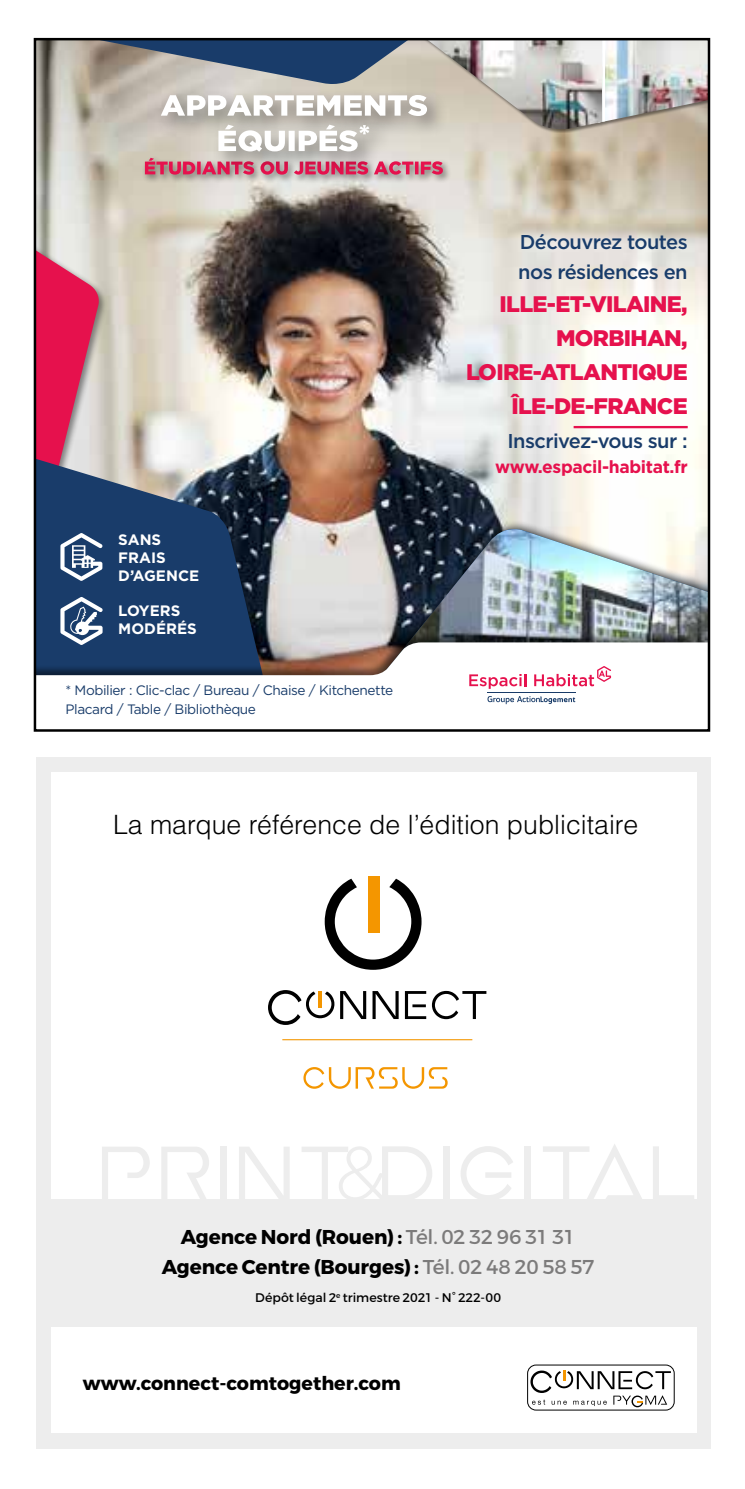
<style>
.page{position:relative;width:745px;height:1489px;background:#fff}
.page>*{position:absolute;margin:0;border:0;box-sizing:border-box;transform-origin:0 0}
.t1{font:300 26.5px "Helvetica LT Std";color:#000}
.t2{font:900 22.5px/33.8px "Gotham";letter-spacing:-.03em;color:#e6114d;text-align:right}
.t3{font:700 20px/30px "Montserrat";letter-spacing:-.005em;color:#000;text-align:center}
.t4{font:500 20px/29.8px "Gotham";letter-spacing:-.03em;color:#193c6a}
.t5{font:700 19px "Montserrat";color:#000}
.t6{font:700 17.5px "Gotham";letter-spacing:-.02em;color:#e6114d}
.t7{font:700 15px/18px "Gotham";color:#fff}
.t8{font:13.5px/19px "Gotham";letter-spacing:-.03em;color:#193c6a}
.t9{font:12.5px "Montserrat";color:#000}
.s1{font-weight:400;color:#7c7b7b}
</style>
<div class="page">
<img style="left:37px;top:41px;width:669px;height:591px">
<div style="left:142px;top:155px;width:310px;height:29px;background:#000;opacity:.45"></div>
<svg style="left:145px;top:158px;width:297px;height:17px;background:#cd7286"></svg>
<div style="left:35px;top:218px;width:72px;height:279px;background:#000;opacity:.45"></div>
<svg style="left:37px;top:220px;width:63px;height:238px;background:#dd6081"></svg>
<div style="left:366px;top:520px;width:342px;height:175px;background:#000;opacity:.75"></div>
<svg style="left:372px;top:529px;width:24px;height:103px;background:#b7b5b5"></svg>
<img style="left:396px;top:529px;width:310px;height:103px">
<hr style="left:573px;top:426px;width:114px;height:2px;background:#e6114d">
<div style="left:211px;top:119px;width:180px;height:55px;background:#000;opacity:.45"></div>
<svg style="left:65px;top:41px;width:641px;height:111px;background:#b7b6b2"></svg>
<svg style="left:37px;top:458px;width:228px;height:174px;background:#2f496b"></svg>
<svg style="left:60px;top:533px;width:42px;height:48px"></svg>
<svg style="left:60px;top:597px;width:43px;height:35px"></svg>
<div style="left:35px;top:632px;width:673px;height:98px;background:#000;opacity:.5"></div>
<svg style="left:37px;top:642px;width:669px;height:86px"></svg>
<svg style="left:469px;top:674px;width:57px;height:14px"></svg>
<svg style="left:534px;top:666px;width:76px;height:20px"></svg>
<svg style="left:487px;top:696px;width:88px;height:8px"></svg>
<hr style="left:487px;top:692px;width:88px;height:1px;background:#183b68">
<div style="left:36px;top:756px;width:673px;height:691px;background:#ededed"></div>
<div style="left:51px;top:772px;width:645px;height:660px;background:#fff"></div>
<div style="left:526px;top:1364px;width:148px;height:46px;border:1px solid #000;border-radius:8px"></div>
<svg style="left:530px;top:1370px;width:140px;height:37px"></svg>
<div style="left:46px;top:1199px;width:663px;height:127px;background:#ededed"></div>
<svg style="left:102px;top:1147px;width:48px;height:52px"></svg>
<svg style="left:161px;top:1147px;width:48px;height:52px"></svg>
<div style="left:220px;top:1146px;width:7px;height:54px;background:#ededed"></div>
<svg style="left:239px;top:1147px;width:50px;height:52px"></svg>
<svg style="left:302px;top:1146px;width:130px;height:53px"></svg>
<div style="left:443px;top:1146px;width:6px;height:54px;background:#ededed"></div>
<svg style="left:461px;top:1146px;width:52px;height:53px"></svg>
<div style="left:524px;top:1146px;width:6px;height:54px;background:#ededed"></div>
<svg style="left:543px;top:1144px;width:99px;height:55px"></svg>
<svg style="left:653px;top:1146px;width:40px;height:53px"></svg>
<hr style="left:282px;top:1039px;width:190px;height:1px;background:#f49600">
<svg style="left:303px;top:1067px;width:144px;height:21px"></svg>
<svg style="left:324px;top:878px;width:97px;height:91px"></svg>
<div style="left:367px;top:876px;width:12px;height:57px;background:#f49600"></div>
<svg style="left:340px;top:991px;width:26px;height:27px"></svg>
<svg style="left:372px;top:991px;width:26px;height:27px"></svg>
<svg style="left:404px;top:990px;width:82px;height:29px"></svg>
<svg style="left:268px;top:990px;width:66px;height:34px"></svg>
<hr style="left:318px;top:990px;width:4px;height:17px;background:#f49600">
<p class="t7" style="left:118px;top:530px;width:82px">SANS<br>FRAIS<br>D’AGENCE</p>
<p class="t7" style="left:118px;top:601px;width:80px">LOYERS<br>MODÉRÉS</p>
<p class="t8" style="left:65px;top:680px;width:329px">* Mobilier : Clic-clac / Bureau / Chaise / Kitchenette<br>Placard / Table / Bibliothèque</p>
<h3 class="t4" style="left:518px;top:227px;width:171px">Découvrez toutes nos résidences en</h3>
<h2 class="t2" style="left:465px;top:287px;width:223px">ILLE-ET-VILAINE,<br>MORBIHAN,<br>LOIRE-ATLANTIQUE<br>ÎLE-DE-FRANCE</h2>
<h3 class="t4" style="left:507px;top:426px;width:181px">Inscrivez-vous sur :</h3>
<p class="t6" style="left:495px;top:455px;width:194px">www.espacil-habitat.fr</p>
<h1 class="t1" style="left:113px;top:807px;width:526px">La marque référence de l’édition publicitaire</h1>
<h3 class="t3" style="left:162px;top:1220px;width:434px">Agence Nord (Rouen) : <span class="s1">Tél. 02 32 96 31 31<br></span>Agence Centre (Bourges) : <span class="s1">Tél. 02 48 20 58 57</span></h3>
<p class="t9" style="left:255px;top:1287px;width:247px">Dépôt légal 2<sup>e</sup> trimestre 2021 - N° 222-00</p>
<h3 class="t5" style="left:83px;top:1367px;width:319px">www.connect-comtogether.com</h3>
</div>
